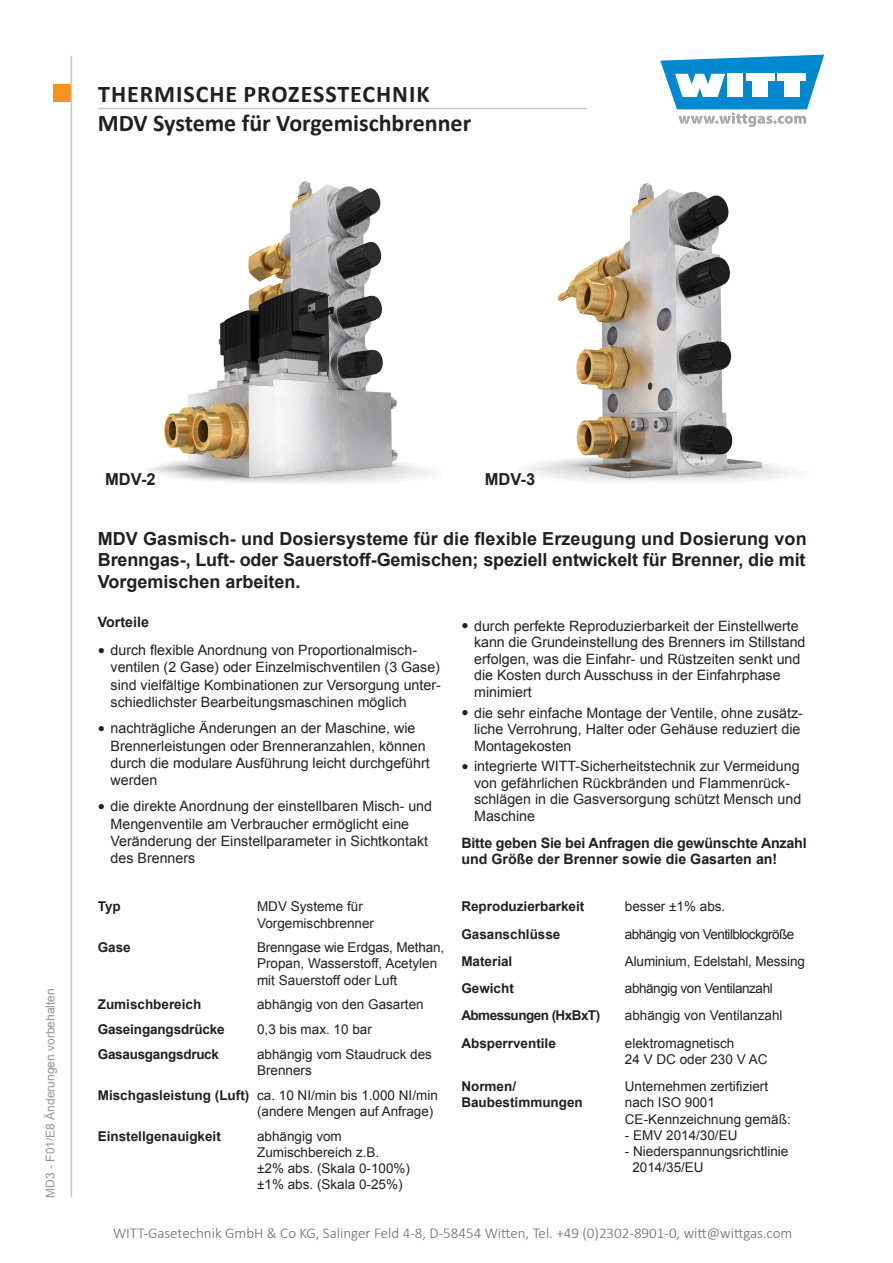
<style>
.page{position:relative;width:893px;height:1263px;background:#fff}
.page>*{position:absolute;margin:0;border:0;box-sizing:border-box;transform-origin:0 0}
.t1{font:700 24px/28.8px "Calibri";color:#231f20}
.Einleitungstext{font:700 18px/21.6px "Arial";letter-spacing:-.005em;color:#231f20;text-align:justify}
.t2{font:700 16.5px "Arial";color:#231f20}
.t3{font:300 15px "Calibri";color:#6b6b6e}
.t4{font:14.25px/17.4px "Arial";color:#231f20}
.Überschrift{font:700 14.25px/16.5px "Arial";letter-spacing:-.015em;color:#231f20}
.TD{font:13.5px/16.2px "Arial";color:#231f20}
.TD-2{font:700 13.5px/16.2px "Arial";color:#231f20}
.TD-3{font:13.5px "Arial";letter-spacing:-.04em;color:#231f20}
.TD-4{font:13.5px "Arial";letter-spacing:-.03em;color:#231f20}
.TD-5{font:700 13.5px "Arial";letter-spacing:-.04em;color:#231f20}
.TD-6{font:700 13.5px "Arial";letter-spacing:-.02em;color:#231f20}
.t5{font:12px "Arial";color:#939598}
.s1{font-family:"Bookman Old Style";font-size:12px}
</style>
<div class="page">
<div style="left:53px;top:85px;width:17px;height:17px;background:#f4931d"></div>
<svg style="left:660px;top:55px;width:164px;height:72px"></svg>
<hr style="left:71px;top:56px;width:1px;height:1141px;background:#c7c8ca">
<hr style="left:98px;top:108px;width:489px;height:1px;background:#c7c8ca">
<img style="left:526px;top:183px;width:268px;height:299px">
<img style="left:148px;top:181px;width:285px;height:303px">
<h1 class="t1" style="left:98px;top:79px;width:375px">THERMISCHE PROZESSTECHNIK<br>MDV Systeme für Vorgemischbrenner</h1>
<p class="t5" style="left:42px;top:1197px;width:211px;rotate:-90deg">MD3 - F01/E8 Änderungen vorbehalten</p>
<p class="t2" style="left:105px;top:468px;width:52px">MDV-2</p>
<p class="t2" style="left:485px;top:468px;width:52px">MDV-3</p>
<p class="Einleitungstext" style="left:98px;top:528px;width:710px">MDV Gasmisch- und Dosiersysteme für die flexible Erzeugung und Dosierung von Brenngas-, Luft- oder Sauerstoff-Gemischen; speziell entwickelt für Brenner, die mit Vorgemischen arbeiten.</p>
<p class="Überschrift" style="left:98px;top:614px;width:53px">Vorteile</p>
<p class="t4" style="left:111px;top:641px;width:332px;text-indent:-13px"><span class="s1">●</span> durch flexible Anordnung von Proportionalmisch&shy;ventilen (2 Gase) oder Einzelmischventilen (3 Gase) sind vielfältige Kombinationen zur Versorgung unter&shy;schiedlichster Bearbeitungsmaschinen möglich</p>
<p class="t4" style="left:111px;top:719px;width:321px;text-indent:-13px"><span class="s1">●</span> nachträgliche Änderungen an der Maschine, wie Brennerleistungen oder Brenneranzahlen, können durch die modulare Ausführung leicht durchgeführt werden</p>
<p class="t4" style="left:111px;top:798px;width:323px;text-indent:-13px"><span class="s1">●</span> die direkte Anordnung der einstellbaren Misch- und Mengenventile am Verbraucher ermöglicht eine Veränderung der Einstellparameter in Sichtkontakt des Brenners</p>
<p class="t4" style="left:474px;top:618px;width:333px;line-height:16.5px;text-indent:-13px"><span class="s1">●</span> durch perfekte Reproduzierbarkeit der Einstellwerte kann die Grundeinstellung des Brenners im Stillstand erfolgen, was die Einfahr- und Rüstzeiten senkt und die Kosten durch Ausschuss in der Einfahrphase minimiert</p>
<p class="t4" style="left:474px;top:704px;width:330px;line-height:16.5px;text-indent:-13px"><span class="s1">●</span> die sehr einfache Montage der Ventile, ohne zusätz&shy;liche Verrohrung, Halter oder Gehäuse reduziert die<br>Montagekosten</p>
<p class="t4" style="left:474px;top:758px;width:329px;line-height:16.5px;text-indent:-13px"><span class="s1">●</span> integrierte WITT-Sicherheitstechnik zur Vermeidung von gefährlichen Rückbränden und Flammenrück&shy;schlägen in die Gasversorgung schützt Mensch und Maschine</p>
<p class="Überschrift" style="left:461px;top:835px;width:347px">Bitte geben Sie bei Anfragen die gewünschte Anzahl und Größe der Brenner sowie die Gasarten an!</p>
<p class="TD-2" style="left:98px;top:899px;width:25px">Typ</p>
<p class="TD-2" style="left:98px;top:940px;width:35px">Gase</p>
<p class="TD-2" style="left:98px;top:997px;width:105px">Zumischbereich</p>
<p class="TD-2" style="left:98px;top:1022px;width:128px">Gaseingangsdrücke</p>
<p class="TD-6" style="left:98px;top:1045px;width:123px">Gasausgangsdruck</p>
<p class="TD-2" style="left:98px;top:1087px;width:153px">Mischgasleistung (Luft)</p>
<p class="TD-2" style="left:98px;top:1128px;width:125px">Einstellgenauigkeit</p>
<p class="TD" style="left:257px;top:899px;width:119px">MDV Systeme für<br>Vorgemischbrenner</p>
<p class="TD" style="left:257px;top:939px;width:189px">Brenngase wie Erdgas, Methan,<br>Propan, Wasserstoff, Acetylen mit Sauerstoff oder Luft</p>
<p class="TD" style="left:257px;top:997px;width:168px">abhängig von den Gasarten</p>
<p class="TD" style="left:257px;top:1021px;width:116px">0,3 bis max. 10 bar</p>
<p class="TD" style="left:257px;top:1046px;width:176px">abhängig vom Staudruck des<br>Brenners</p>
<p class="TD" style="left:257px;top:1087px;width:182px">ca. 10 NI/min bis 1.000 NI/min (andere Mengen auf Anfrage)</p>
<p class="TD" style="left:257px;top:1128px;width:154px">abhängig vom<br>Zumischbereich z.B.<br>±2% abs. (Skala 0-100%) ±1% abs. (Skala 0-25%)</p>
<p class="TD-2" style="left:461px;top:899px;width:125px">Reproduzierbarkeit</p>
<p class="TD-2" style="left:461px;top:926px;width:101px">Gasanschlüsse</p>
<p class="TD-2" style="left:461px;top:953px;width:53px">Material</p>
<p class="TD-2" style="left:461px;top:981px;width:54px">Gewicht</p>
<p class="TD-5" style="left:461px;top:1007px;width:140px">Abmessungen (HxBxT)</p>
<p class="TD-2" style="left:461px;top:1035px;width:96px">Absperrventile</p>
<p class="TD-2" style="left:461px;top:1079px;width:123px">Normen/<br>Baubestimmungen</p>
<p class="TD" style="left:625px;top:899px;width:102px">besser ±1% abs.</p>
<p class="TD-3" style="left:625px;top:925px;width:171px">abhängig von Ventilblockgröße</p>
<p class="TD" style="left:625px;top:953px;width:182px">Aluminium, Edelstahl, Messing</p>
<p class="TD-4" style="left:625px;top:979px;width:149px">abhängig von Ventilanzahl</p>
<p class="TD" style="left:625px;top:1008px;width:159px">abhängig von Ventilanzahl</p>
<p class="TD" style="left:625px;top:1035px;width:144px">elektromagnetisch<br>24 V DC oder 230 V AC</p>
<p class="TD" style="left:625px;top:1078px;width:167px">Unternehmen zertifiziert nach ISO 9001<br>CE-Kennzeichnung gemäß:</p>
<p class="TD" style="left:625px;top:1127px;width:114px">- EMV 2014/30/EU</p>
<p class="TD" style="left:632px;top:1143px;width:158px;text-indent:-8px">- Niederspannungsrichtlinie<br>2014/35/EU</p>
<p class="t3" style="left:113px;top:1224px;width:681px">WITT-Gasetechnik GmbH &amp; Co KG, Salinger Feld 4-8, D-58454 Witten, Tel. +49 (0)2302-8901-0, witt@wittgas.com</p>
</div>
